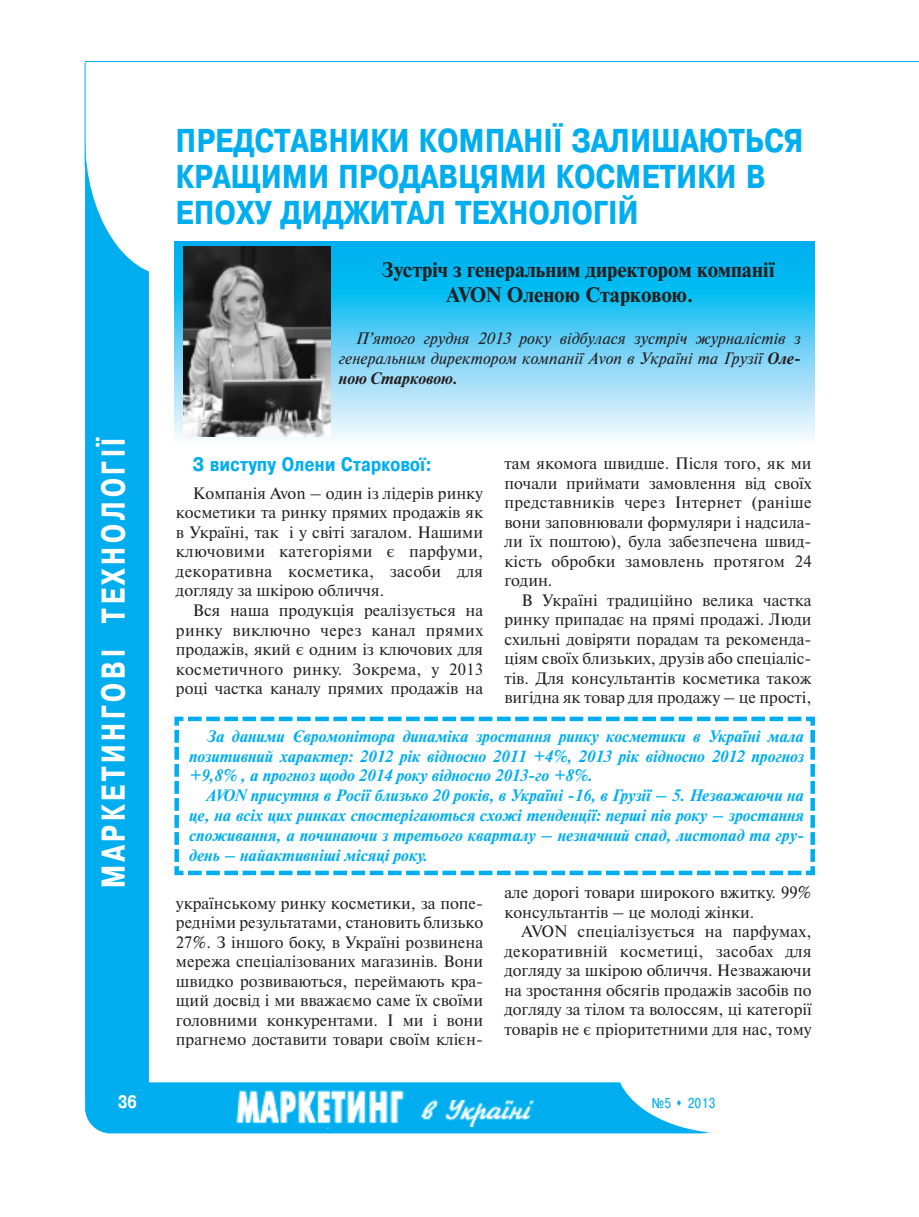
<style>
.page{position:relative;width:919px;height:1217px;background:#fff}
.page>*{position:absolute;margin:0;border:0;box-sizing:border-box;transform-origin:0 0}
.t1{font:700 33px/36px "Pragmatica Cond C";letter-spacing:.015em;color:#00aeef}
.t2{font:700 33px "Pragmatica Cond C";letter-spacing:.13em;color:#fff;scale:.9 1}
.t3{font:700 21px/25.2px "Newton C";color:#231f20}
.t4{font:700 19.5px "Pragmatica Cond C";letter-spacing:.02em;color:#00aeef}
.t5{font:700 18px "Pragmatica Cond C";color:#fff}
.t6{font:16.5px/19.5px "Newton C";color:#231f20;text-align:justify}
.t7{font:italic 700 16.5px/19.8px "Newton C";color:#00aeef;text-align:justify}
.t8{font:italic 16.5px/19.8px "Newton C";color:#231f20;text-align:justify}
.t9{font:14.25px "Pragmatica Cond C";color:#00aeef}
.s1{font-weight:700}
</style>
<div class="page">
<div style="left:85px;top:112px;width:64px;height:1019px;background:#00aeef;border-radius:32px"></div>
<div style="left:85px;top:1082px;width:642px;height:51px;background:#00aeef;border-radius:26px"></div>
<img style="left:236px;top:1090px;width:169px;height:38px">
<img style="left:421px;top:1100px;width:112px;height:26px">
<div style="left:85px;top:0;width:172px;height:276px;background:#fff;border-radius:50%"></div>
<div style="left:615px;top:991px;width:226px;height:142px;background:#fff;border-radius:50%"></div>
<hr style="left:85px;top:62px;width:1px;height:104px;background:#00aeef">
<hr style="left:85px;top:61px;width:833px;height:1px;background:#00aeef">
<svg style="left:174px;top:242px;width:640px;height:198px;background:#65d0f5"></svg>
<img style="left:183px;top:246px;width:147px;height:190px">
<svg style="left:174px;top:716px;width:641px;height:160px"></svg>
<h1 class="t2" style="left:94px;top:887px;width:502px;rotate:-90deg">МАРКЕТИНГОВІ ТЕХНОЛОГІЇ</h1>
<h1 class="t1" style="left:176px;top:123px;width:629px">ПРЕДСТАВНИКИ КОМПАНІЇ ЗАЛИШАЮТЬСЯ<br>КРАЩИМИ ПРОДАВЦЯМИ КОСМЕТИКИ В<br>ЕПОХУ ДИДЖИТАЛ ТЕХНОЛОГІЙ</h1>
<p class="t3" style="left:446px;top:257px;width:330px;text-indent:-65px">Зустріч з генеральним директором компанії<br>AVON Оленою Старковою.</p>
<p class="t8" style="left:339px;top:328px;width:463px;text-indent:17px">П’ятого грудня 2013 року відбулася зустріч журналістів з генеральним директором компанії Avon в Україні та Грузії <span class="s1">Оле&shy;ною Старковою.</span></p>
<p class="t4" style="left:193px;top:452px;width:240px">З виступу Олени Старкової:</p>
<p class="t6" style="left:176px;top:483px;width:309px;text-indent:17px">Компанія Avon – один із лідерів ринку косметики та ринку прямих продажів як в Україні, так і у світі загалом. Нашими ключовими категоріями є парфуми, декоративна косметика, засоби для догляду за шкірою обличчя.</p>
<p class="t6" style="left:176px;top:600px;width:309px;text-indent:17px">Вся наша продукція реалізується на ринку виключно через канал прямих продажів, який є одним із ключових для косметичного ринку. Зокрема, у 2013 році частка каналу прямих продажів на</p>
<p class="t6" style="left:504px;top:453px;width:309px">там якомога швидше. Після того, як ми почали приймати замовлення від своїх представників через Інтернет (раніше вони заповнювали формуляри і надсила&shy;ли їх поштою), була забезпечена швид&shy;кість обробки замовлень протягом 24 годин.</p>
<p class="t6" style="left:504px;top:590px;width:309px;text-indent:17px">В Україні традиційно велика частка ринку припадає на прямі продажі. Люди схильні довіряти порадам та рекоменда&shy;ціям своїх близьких, друзів або спеціаліс&shy;тів. Для консультантів косметика також вигідна як товар для продажу – це прості,</p>
<p class="t7" style="left:189px;top:726px;width:616px;text-indent:17px">За даними Євромонітора динаміка зростання ринку косметики в Україні мала позитивний характер: 2012 рік відносно 2011 +4%, 2013 рік відносно 2012 прогноз +9,8% , а прогноз щодо 2014 року відносно 2013-го +8%.</p>
<p class="t7" style="left:189px;top:785px;width:616px;text-indent:17px">AVON присутня в Росії близько 20 років, в Україні -16, в Грузії – 5. Незважаючи на це, на всіх цих ринках спостерігаються схожі тенденції: перші пів року – зростання споживання, а починаючи з третього кварталу – незначний спад, листопад та гру&shy;день – найактивніші місяці року.</p>
<p class="t6" style="left:176px;top:893px;width:309px">українському ринку косметики, за попе&shy;редніми результатами, становить близько 27%. З іншого боку, в Україні розвинена мережа спеціалізованих магазинів. Вони швидко розвиваються, переймають кра&shy;щий досвід і ми вважаємо саме їх своїми головними конкурентами. І ми і вони прагнемо доставити товари своїм клієн-</p>
<p class="t6" style="left:504px;top:882px;width:309px">але дорогі товари широкого вжитку. 99% консультантів – це молоді жінки.</p>
<p class="t6" style="left:504px;top:921px;width:309px;text-indent:17px">AVON спеціалізується на парфумах, декоративній косметиці, засобах для догляду за шкірою обличчя. Незважаючи на зростання обсягів продажів засобів по догляду за тілом та волоссям, ці категорії товарів не є пріоритетними для нас, тому</p>
<p class="t5" style="left:118px;top:1090px;width:20px">36</p>
<p class="t9" style="left:652px;top:1093px;width:65px">№5 ▲ 2013</p>
</div>
